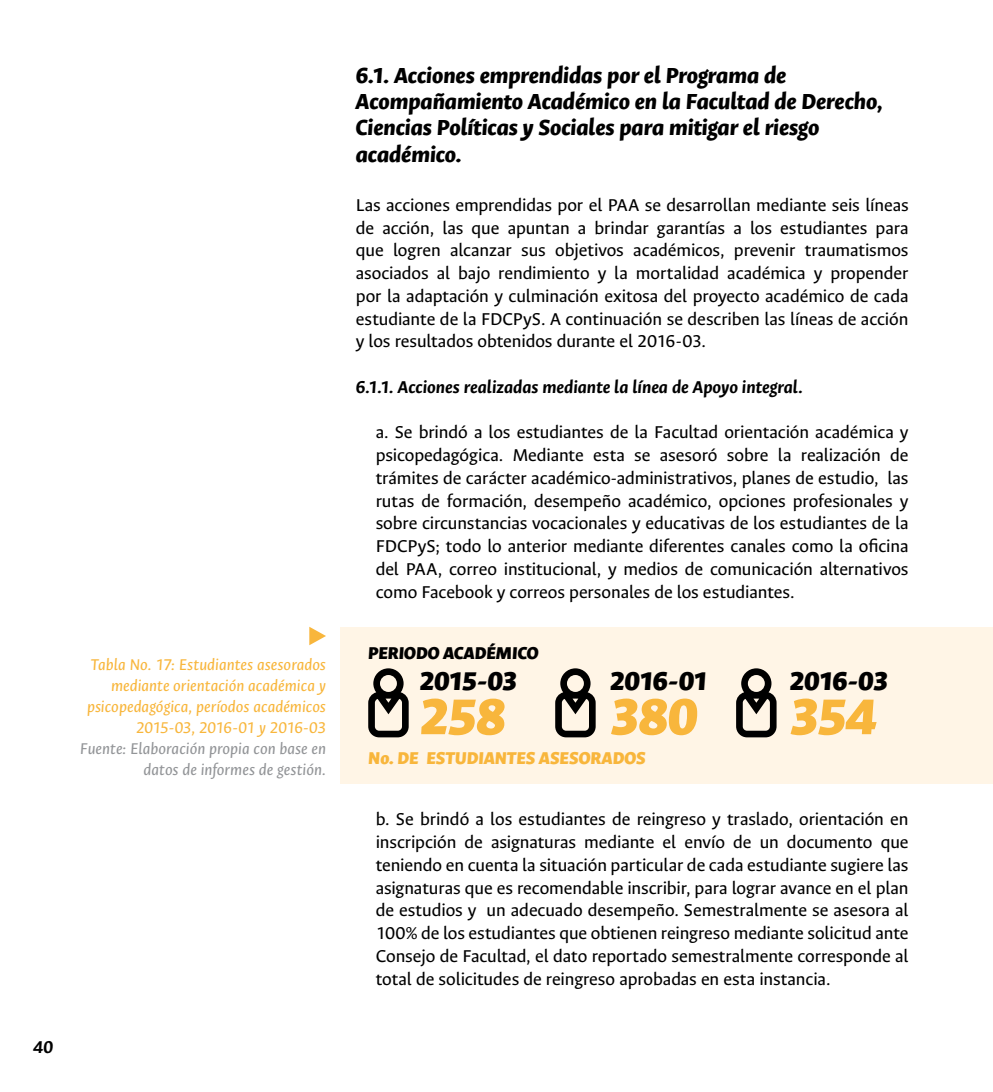
<style>
.page{position:relative;width:993px;height:1092px;background:#fff}
.page>*{position:absolute;margin:0;border:0;box-sizing:border-box;transform-origin:0 0}
.t1{font:italic 900 56.35px "Ancizar Sans";letter-spacing:-.02em;color:#f8b63c}
.t2{font:italic 900 28.88px "Ancizar Sans";letter-spacing:-.04em;color:#000}
.t3{font:italic 800 24.5px/26.2px "Ancizar Sans";letter-spacing:-.005em;color:#000}
.t4{font:19.25px/22.8px "Ancizar Sans";letter-spacing:-.005em;color:#000;text-align:justify}
.t5{font:italic 700 19.25px "Ancizar Sans";color:#000}
.t6{font:italic 900 19.25px "Ancizar Sans";letter-spacing:-.01em;color:#f8b63c}
.t7{font:italic 900 19.25px "Ancizar Sans";letter-spacing:-.01em;color:#000}
.t8{font:italic 17.5px/21px "Ancizar Sans";color:#f8b63c;text-align:right}
.t9{font:italic 17.5px/21px "Ancizar Sans";color:#939598;text-align:right}
</style>
<div class="page">
<div style="left:341px;top:627px;width:651px;height:156px;background:#fff5e6"></div>
<svg style="left:309px;top:626px;width:17px;height:19px"></svg>
<svg style="left:368px;top:668px;width:40px;height:69px"></svg>
<svg style="left:555px;top:668px;width:40px;height:69px"></svg>
<svg style="left:736px;top:668px;width:40px;height:69px"></svg>
<p class="t8" style="left:87px;top:654px;width:240px">Tabla No. 17: Estudiantes asesorados mediante orientación académica y psicopedagógica, períodos académicos 2015-03, 2016-01 y 2016-03</p>
<p class="t9" style="left:80px;top:738px;width:247px">Fuente: Elaboración propia con base en datos de informes de gestión.</p>
<p class="t5" style="left:33px;top:1035px;width:21px">40</p>
<p class="t3" style="left:356px;top:62px;width:528px">6.1. Acciones emprendidas por el Programa de Acompañamiento Académico en la Facultad de Derecho, Ciencias Políticas y Sociales para mitigar el riesgo académico.</p>
<p class="t4" style="left:356px;top:193px;width:554px">Las acciones emprendidas por el PAA se desarrollan mediante seis líneas de acción, las que apuntan a brindar garantías a los estudiantes para que logren alcanzar sus objetivos académicos, prevenir traumatismos asociados al bajo rendimiento y la mortalidad académica y propender por la adaptación y culminación exitosa del proyecto académico de cada estudiante de la FDCPyS. A continuación se describen las líneas de acción y los resultados obtenidos durante el 2016-03.</p>
<p class="t5" style="left:356px;top:375px;width:448px">6.1.1. Acciones realizadas mediante la línea de Apoyo integral.</p>
<p class="t4" style="left:375px;top:421px;width:534px">a. Se brindó a los estudiantes de la Facultad orientación académica y psicopedagógica. Mediante esta se asesoró sobre la realización de trámites de carácter académico-administrativos, planes de estudio, las rutas de formación, desempeño académico, opciones profesionales y sobre circunstancias vocacionales y educativas de los estudiantes de la FDCPyS; todo lo anterior mediante diferentes canales como la oficina del PAA, correo institucional, y medios de comunicación alternativos como Facebook y correos personales de los estudiantes.</p>
<p class="t7" style="left:368px;top:640px;width:172px">PERIODO ACADÉMICO</p>
<h2 class="t2" style="left:419px;top:663px;width:100px">2015-03</h2>
<h1 class="t1" style="left:419px;top:682px;width:88px">258</h1>
<h2 class="t2" style="left:609px;top:663px;width:100px">2016-01</h2>
<h1 class="t1" style="left:609px;top:682px;width:89px">380</h1>
<p class="t6" style="left:368px;top:745px;width:279px">No. DE ESTUDIANTES ASESORADOS</p>
<h2 class="t2" style="left:789px;top:663px;width:100px">2016-03</h2>
<h1 class="t1" style="left:789px;top:682px;width:88px">354</h1>
<p class="t4" style="left:375px;top:808px;width:534px">b. Se brindó a los estudiantes de reingreso y traslado, orientación en inscripción de asignaturas mediante el envío de un documento que teniendo en cuenta la situación particular de cada estudiante sugiere las asignaturas que es recomendable inscribir, para lograr avance en el plan de estudios y un adecuado desempeño. Semestralmente se asesora al 100% de los estudiantes que obtienen reingreso mediante solicitud ante Consejo de Facultad, el dato reportado semestralmente corresponde al total de solicitudes de reingreso aprobadas en esta instancia.</p>
</div>
